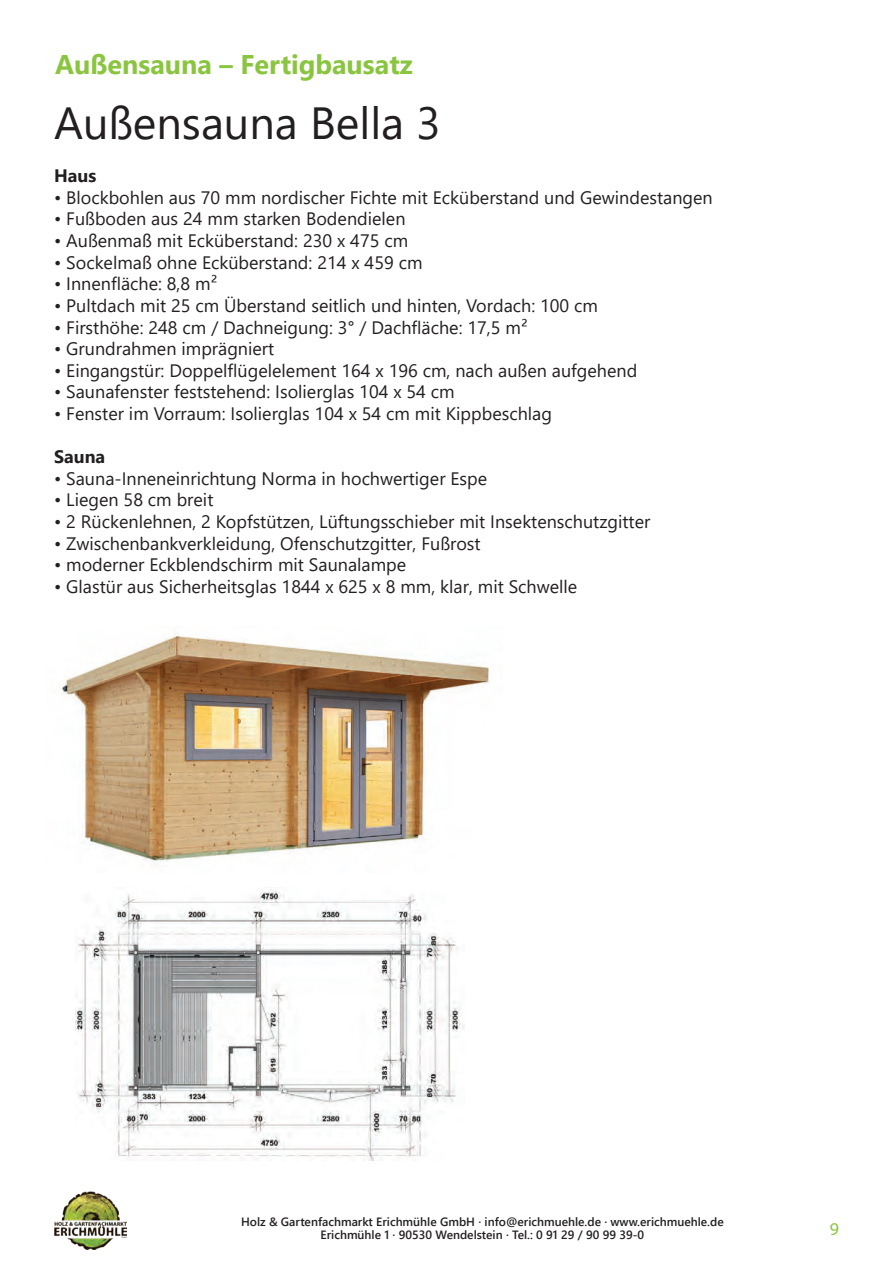
<style>
.page{position:relative;width:893px;height:1263px;background:#fff}
.page>*{position:absolute;margin:0;border:0;box-sizing:border-box;transform-origin:0 0}
.t1{font:45px "Segoe UI";color:#231f20}
.t2{font:700 27px "Segoe UI";color:#8ac53f}
.t3{font:18px "Segoe UI";color:#231f20}
.t4{font:700 18px "Segoe UI";color:#231f20}
.t5{font:18px "Myriad Pro";color:#8ac53f}
.t6{font:600 12px/13.5px "Segoe UI";color:#231f20;text-align:center}
</style>
<div class="page">
<img style="left:54px;top:1191px;width:73px;height:59px">
<img style="left:61px;top:633px;width:428px;height:233px">
<img style="left:76px;top:887px;width:388px;height:274px">
<h2 class="t2" style="left:55px;top:39px;width:359px">Außensauna – Fertigbausatz</h2>
<h1 class="t1" style="left:54px;top:81px;width:388px">Außensauna Bella 3</h1>
<p class="t4" style="left:54px;top:159px;width:44px">Haus</p>
<p class="t3" style="left:54px;top:180px;width:660px">• Blockbohlen aus 70 mm nordischer Fichte mit Ecküberstand und Gewindestangen</p>
<p class="t3" style="left:54px;top:202px;width:353px">• Fußboden aus 24 mm starken Bodendielen</p>
<p class="t3" style="left:54px;top:224px;width:356px">• Außenmaß mit Ecküberstand: 230 x 475 cm</p>
<p class="t3" style="left:54px;top:245px;width:370px">• Sockelmaß ohne Ecküberstand: 214 x 459 cm</p>
<p class="t3" style="left:54px;top:267px;width:165px">• Innenfläche: 8,8 m²</p>
<p class="t3" style="left:54px;top:288px;width:546px">• Pultdach mit 25 cm Überstand seitlich und hinten, Vordach: 100 cm</p>
<p class="t3" style="left:54px;top:310px;width:475px">• Firsthöhe: 248 cm / Dachneigung: 3° / Dachfläche: 17,5 m²</p>
<p class="t3" style="left:54px;top:332px;width:222px">• Grundrahmen imprägniert</p>
<p class="t3" style="left:54px;top:353px;width:585px">• Eingangstür: Doppelflügelelement 164 x 196 cm, nach außen aufgehend</p>
<p class="t3" style="left:54px;top:375px;width:402px">• Saunafenster feststehend: Isolierglas 104 x 54 cm</p>
<p class="t3" style="left:54px;top:396px;width:500px">• Fenster im Vorraum: Isolierglas 104 x 54 cm mit Kippbeschlag</p>
<p class="t4" style="left:54px;top:440px;width:53px">Sauna</p>
<p class="t3" style="left:54px;top:461px;width:435px">• Sauna-Inneneinrichtung Norma in hochwertiger Espe</p>
<p class="t3" style="left:54px;top:483px;width:161px">• Liegen 58 cm breit</p>
<p class="t3" style="left:54px;top:504px;width:598px">• 2 Rückenlehnen, 2 Kopfstützen, Lüftungsschieber mit Insektenschutzgitter</p>
<p class="t3" style="left:54px;top:526px;width:428px">• Zwischenbankverkleidung, Ofenschutzgitter, Fußrost</p>
<p class="t3" style="left:54px;top:548px;width:354px">• moderner Eckblendschirm mit Saunalampe</p>
<p class="t3" style="left:54px;top:569px;width:525px">• Glastür aus Sicherheitsglas 1844 x 625 x 8 mm, klar, mit Schwelle</p>
<p class="t6" style="left:241px;top:1214px;width:484px">Holz &amp; Gartenfachmarkt Erichmühle GmbH · info@erichmuehle.de · www.erichmuehle.de<br>Erichmühle 1 · 90530 Wendelstein · Tel.: 0 91 29 / 90 99 39-0</p>
<p class="t5" style="left:830px;top:1218px;width:11px">9</p>
</div>
